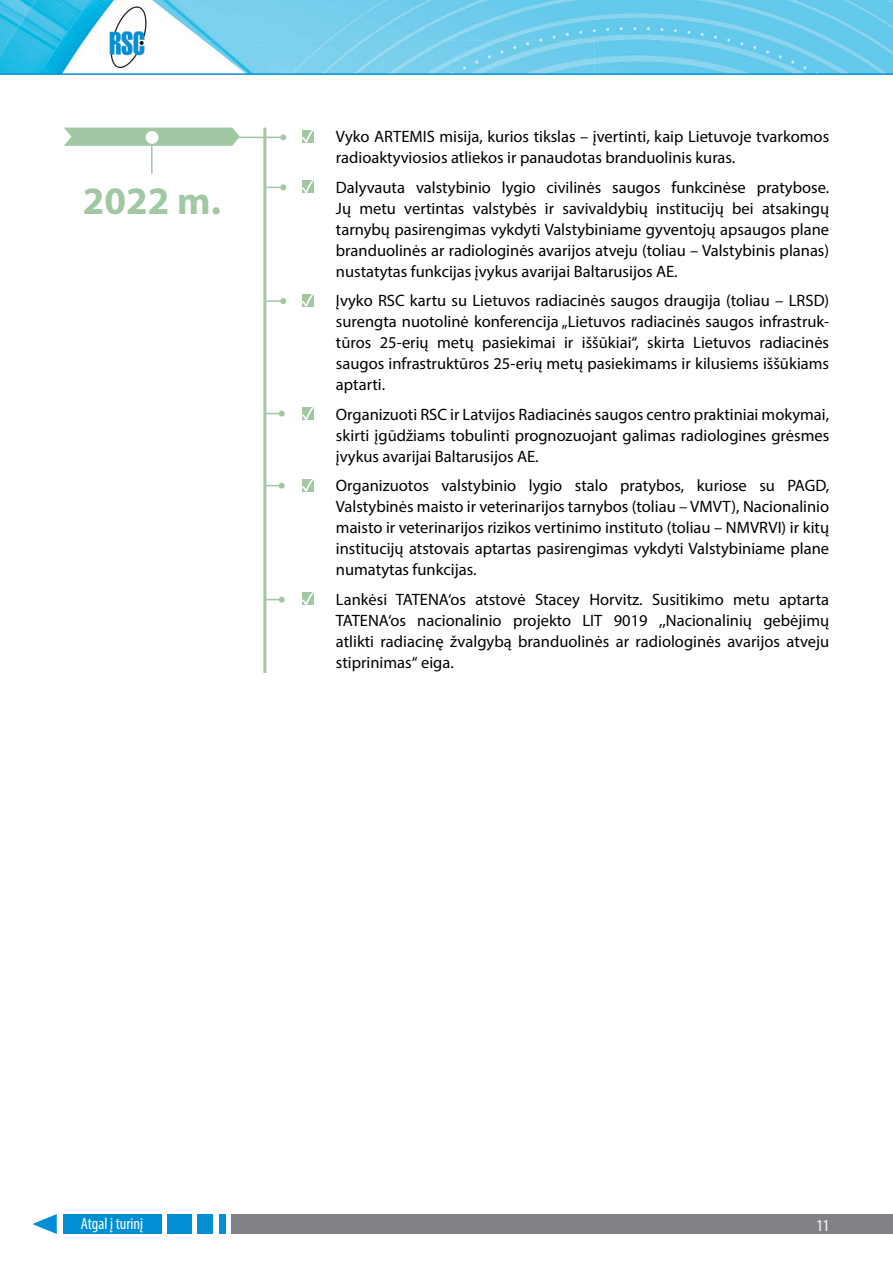
<style>
.page{position:relative;width:893px;height:1263px;background:#fff}
.page>*{position:absolute;margin:0;border:0;box-sizing:border-box;transform-origin:0 0}
.t1{font:700 39px "Myriad Pro";color:#a1c7a3}
.t2{font:16.5px/21px "Myriad Pro";color:#000;text-align:justify}
.t3{font:condensed 16.5px "Myriad Pro";color:#fff}
</style>
<div class="page">
<img style="left:0;top:0;width:893px;height:73px">
<hr style="left:0;top:73px;width:893px;height:2px;background:#008fd5">
<img style="left:109px;top:3px;width:38px;height:67px">
<div style="left:63px;top:1214px;width:98px;height:20px;background:#008fd5"></div>
<svg style="left:32px;top:1214px;width:25px;height:20px"></svg>
<div style="left:167px;top:1214px;width:25px;height:20px;background:#008fd5"></div>
<div style="left:198px;top:1214px;width:15px;height:20px;background:#008fd5"></div>
<div style="left:219px;top:1214px;width:7px;height:20px;background:#008fd5"></div>
<div style="left:232px;top:1214px;width:661px;height:20px;background:#808285"></div>
<svg style="left:302px;top:130px;width:12px;height:12px"></svg>
<svg style="left:302px;top:180px;width:12px;height:13px"></svg>
<svg style="left:302px;top:294px;width:12px;height:12px"></svg>
<svg style="left:302px;top:407px;width:12px;height:13px"></svg>
<svg style="left:302px;top:479px;width:12px;height:12px"></svg>
<svg style="left:302px;top:592px;width:12px;height:13px"></svg>
<hr style="left:151px;top:138px;width:2px;height:36px;background:#a1c7a3">
<svg style="left:64px;top:128px;width:176px;height:18px"></svg>
<div style="left:146px;top:131px;width:12px;height:13px;background:#fff;border-radius:50%"></div>
<hr style="left:263px;top:128px;width:3px;height:545px;background:#a1c7a3">
<hr style="left:219px;top:137px;width:64px;height:1px;background:#a1c7a3">
<svg style="left:280px;top:134px;width:6px;height:6px"></svg>
<svg style="left:266px;top:184px;width:20px;height:6px"></svg>
<svg style="left:266px;top:411px;width:19px;height:6px"></svg>
<svg style="left:266px;top:298px;width:20px;height:6px"></svg>
<svg style="left:266px;top:483px;width:19px;height:6px"></svg>
<svg style="left:266px;top:597px;width:19px;height:6px"></svg>
<h1 class="t1" style="left:83px;top:175px;width:140px">2022 m.</h1>
<p class="t2" style="left:336px;top:126px;width:495px">Vyko ARTEMIS misija, kurios tikslas – įvertinti, kaip Lietuvoje tvarkomos radioaktyviosios atliekos ir panaudotas branduolinis kuras.</p>
<p class="t2" style="left:336px;top:177px;width:495px">Dalyvauta valstybinio lygio civilinės saugos funkcinėse pratybose.<br>Jų metu vertintas valstybės ir savivaldybių institucijų bei atsakingų tarnybų pasirengimas vykdyti Valstybiniame gyventojų apsaugos plane branduolinės ar radiologinės avarijos atveju (toliau – Valstybinis planas) nustatytas funkcijas įvykus avarijai Baltarusijos AE.</p>
<p class="t2" style="left:336px;top:290px;width:495px">Įvyko RSC kartu su Lietuvos radiacinės saugos draugija (toliau – LRSD) surengta nuotolinė konferencija „Lietuvos radiacinės saugos infrastruk&shy;tūros 25-erių metų pasiekimai ir iššūkiai“, skirta Lietuvos radiacinės saugos infrastruktūros 25-erių metų pasiekimams ir kilusiems iššūkiams aptarti.</p>
<p class="t2" style="left:336px;top:404px;width:495px">Organizuoti RSC ir Latvijos Radiacinės saugos centro praktiniai mokymai, skirti įgūdžiams tobulinti prognozuojant galimas radiologines grėsmes įvykus avarijai Baltarusijos AE.</p>
<p class="t2" style="left:336px;top:475px;width:495px">Organizuotos valstybinio lygio stalo pratybos, kuriose su PAGD, Valstybinės maisto ir veterinarijos tarnybos (toliau – VMVT), Nacionalinio maisto ir veterinarijos rizikos vertinimo instituto (toliau – NMVRVI) ir kitų institucijų atstovais aptartas pasirengimas vykdyti Valstybiniame plane numatytas funkcijas.</p>
<p class="t2" style="left:336px;top:589px;width:495px">Lankėsi TATENA‘os atstovė Stacey Horvitz. Susitikimo metu aptarta TATENA‘os nacionalinio projekto LIT 9019 ,,Nacionalinių gebėjimų atlikti radiacinę žvalgybą branduolinės ar radiologinės avarijos atveju stiprinimas“ eiga.</p>
<p class="t3" style="left:81px;top:1213px;width:64px">Atgal į turinį</p>
<p class="t3" style="left:816px;top:1215px;width:14px">11</p>
</div>
